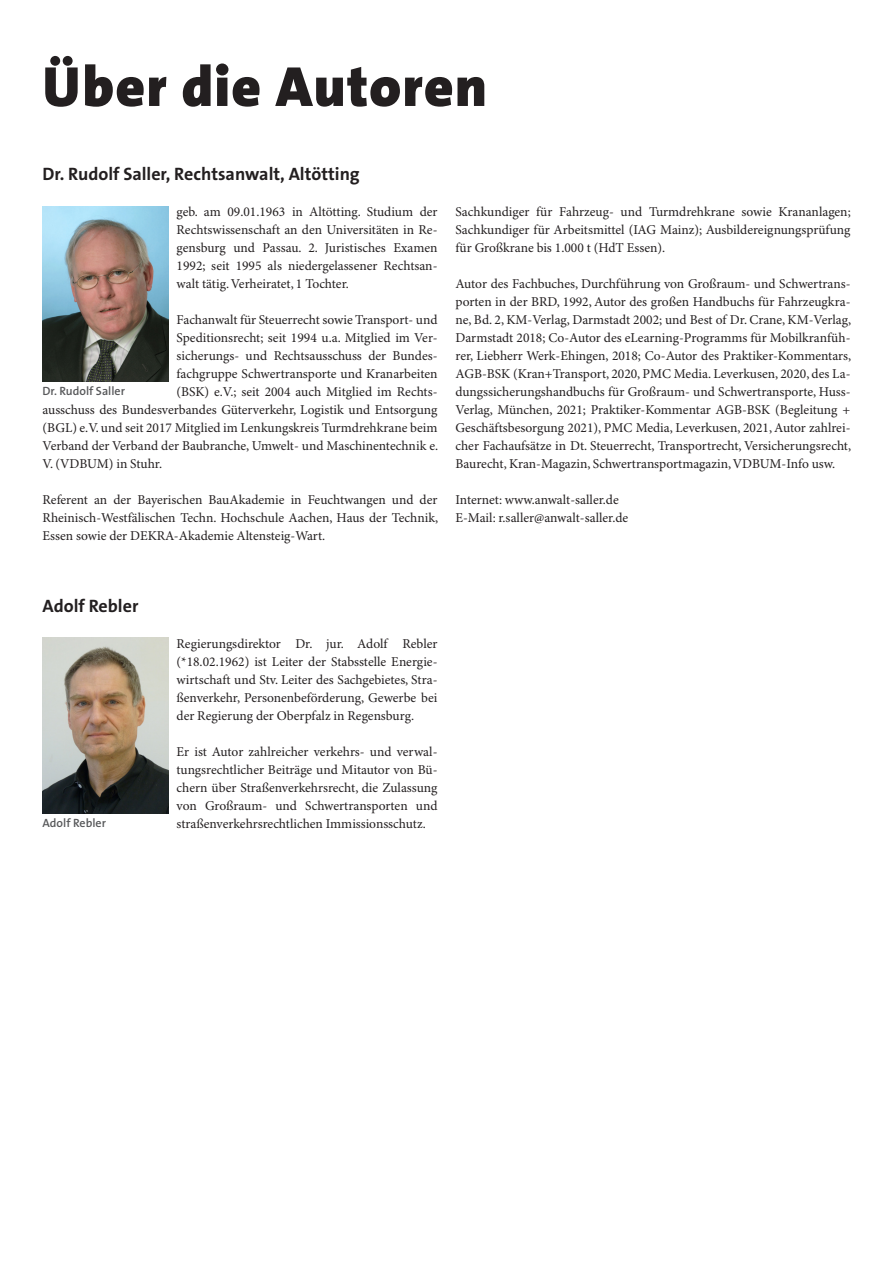
<style>
.page{position:relative;width:893px;height:1263px;background:#fff}
.page>*{position:absolute;margin:0;border:0;box-sizing:border-box;transform-origin:0 0}
.Überschrift{font:900 57px "The Sans B W9";letter-spacing:.02em;color:#231f20}
.Zwischeüberschrft_Fl{font:700 18px "The Sans B W7";color:#231f20}
.t1{font:13.5px/18px "Minion Pro";color:#231f20;text-align:justify}
.Bildunterschrift{font:600 12px "The Sans B W6";color:#57585a}
</style>
<div class="page">
<img style="left:43px;top:206px;width:125px;height:176px">
<img style="left:43px;top:638px;width:125px;height:175px">
<p class="Überschrift" style="left:43px;top:50px;width:446px">Über die Autoren</p>
<p class="Zwischeüberschrft_Fl" style="left:43px;top:162px;width:319px">Dr. Rudolf Saller, Rechtsanwalt, Altötting</p>
<p class="t1" style="left:177px;top:203px;width:262px">geb. am 09.01.1963 in Altötting. Studium der Rechtswissenschaft an den Universitäten in Re&shy;gensburg und Passau. 2. Juristisches Examen 1992; seit 1995 als niedergelassener Rechtsan&shy;walt tätig. Verheiratet, 1 Tochter.</p>
<p class="t1" style="left:177px;top:311px;width:262px">Fachanwalt für Steuerrecht sowie Transport- und</p>
<p class="t1" style="left:177px;top:329px;width:262px">Speditionsrecht; seit 1994 u.a. Mitglied im Ver-</p>
<p class="t1" style="left:177px;top:347px;width:262px">sicherungs- und Rechtsausschuss der Bundes-</p>
<p class="t1" style="left:177px;top:365px;width:262px">fachgruppe Schwertransporte und Kranarbeiten</p>
<p class="t1" style="left:177px;top:383px;width:262px">(BSK) e.V.; seit 2004 auch Mitglied im Rechts-</p>
<p class="t1" style="left:43px;top:401px;width:396px">ausschuss des Bundesverbandes Güterverkehr, Logistik und Entsorgung</p>
<p class="t1" style="left:43px;top:419px;width:396px">(BGL) e.V. und seit 2017 Mitglied im Lenkungskreis Turmdrehkrane beim</p>
<p class="t1" style="left:43px;top:437px;width:397px">Verband der Verband der Baubranche, Umwelt- und Maschinentechnik e.</p>
<p class="t1" style="left:43px;top:455px;width:121px">V. (VDBUM) in Stuhr.</p>
<p class="t1" style="left:43px;top:491px;width:397px">Referent an der Bayerischen BauAkademie in Feuchtwangen und der Rheinisch-Westfälischen Techn. Hochschule Aachen, Haus der Technik, Essen sowie der DEKRA-Akademie Altensteig-Wart.</p>
<p class="Bildunterschrift" style="left:43px;top:383px;width:84px">Dr. Rudolf Saller</p>
<p class="t1" style="left:455px;top:203px;width:397px">Sachkundiger für Fahrzeug- und Turmdrehkrane sowie Krananlagen; Sachkundiger für Arbeitsmittel (IAG Mainz); Ausbildereignungsprüfung für Großkrane bis 1.000 t (HdT Essen).</p>
<p class="t1" style="left:455px;top:275px;width:397px">Autor des Fachbuches, Durchführung von Großraum- und Schwertrans&shy;porten in der BRD, 1992, Autor des großen Handbuchs für Fahrzeugkra&shy;ne, Bd. 2, KM-Verlag, Darmstadt 2002; und Best of Dr. Crane, KM-Verlag, Darmstadt 2018; Co-Autor des eLearning-Programms für Mobilkranfüh&shy;rer, Liebherr Werk-Ehingen, 2018; Co-Autor des Praktiker-Kommentars, AGB-BSK (Kran+Transport, 2020, PMC Media. Leverkusen, 2020, des La&shy;dungssicherungshandbuchs für Großraum- und Schwertransporte, Huss-Verlag, München, 2021; Praktiker-Kommentar AGB-BSK (Begleitung + Geschäftsbesorgung 2021), PMC Media, Leverkusen, 2021, Autor zahlrei&shy;cher Fachaufsätze in Dt. Steuerrecht, Transportrecht, Versicherungsrecht, Baurecht, Kran-Magazin, Schwertransportmagazin, VDBUM-Info usw.</p>
<p class="t1" style="left:455px;top:491px;width:165px">Internet: www.anwalt-saller.de</p>
<p class="t1" style="left:455px;top:509px;width:174px">E-Mail: r.saller@anwalt-saller.de</p>
<p class="Zwischeüberschrft_Fl" style="left:43px;top:594px;width:97px">Adolf Rebler</p>
<p class="t1" style="left:177px;top:635px;width:262px">Regierungsdirektor Dr. jur. Adolf Rebler (*18.02.1962) ist Leiter der Stabsstelle Energie&shy;wirtschaft und Stv. Leiter des Sachgebietes, Stra&shy;ßenverkehr, Personenbeförderung, Gewerbe bei der Regierung der Oberpfalz in Regensburg.</p>
<p class="t1" style="left:177px;top:743px;width:262px">Er ist Autor zahlreicher verkehrs- und verwal&shy;tungsrechtlicher Beiträge und Mitautor von Bü&shy;chern über Straßenverkehrsrecht, die Zulassung von Großraum- und Schwertransporten und</p>
<p class="Bildunterschrift" style="left:43px;top:815px;width:65px">Adolf Rebler</p>
<p class="t1" style="left:177px;top:815px;width:251px">straßenverkehrsrechtlichen Immissionsschutz.</p>
</div>
